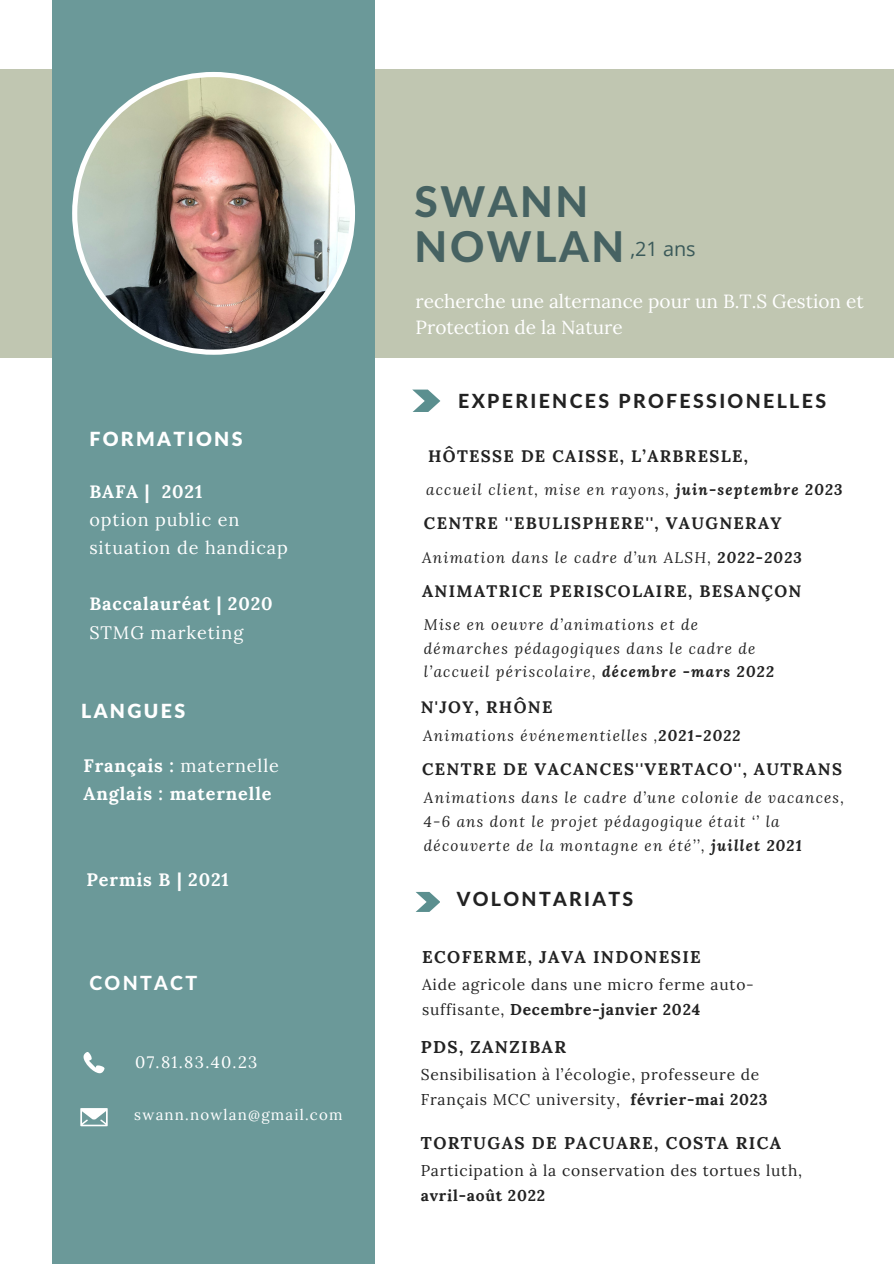
<style>
.page{position:relative;width:894px;height:1264px;background:#fff}
.page>*{position:absolute;margin:0;border:0;box-sizing:border-box;transform-origin:0 0}
.t1{font:800 42.45px/44.8px "Lato Latin";letter-spacing:.06em;color:#466262}
.t2{font:19.8px "Open Sans";color:#3a5959}
.t3{font:800 19.5px "Lato Latin";letter-spacing:.12em;color:#222}
.t4{font:900 19.5px "Lato Latin";letter-spacing:.12em;color:#fff}
.t5{font:800 19.5px "Lato Latin";letter-spacing:.12em;color:#fff}
.t6{font:19.05px/25.8px "Lora";color:#fff}
.t7{font:700 18px/28.2px "Lora";letter-spacing:.05em;color:#fff}
.t8{font:18px/28.2px "Lora";letter-spacing:.05em;color:#fff}
.t9{font:700 16.95px "Lora";letter-spacing:.08em;color:#222}
.t10{font:700 16.65px "Lora";letter-spacing:.08em;color:#222}
.t11{font:16.5px "Lora";letter-spacing:.08em;color:#fff}
.t12{font:15.6px/24.8px "Lora";letter-spacing:.05em;color:#222}
.t13{font:italic 15.3px/23.7px "Lora";letter-spacing:.08em;color:#222}
.t14{font:15px "Lora";letter-spacing:.08em;color:#fff}
.s1{font-weight:700}
.s2{font-weight:400}
</style>
<div class="page">
<div style="left:0;top:69px;width:893px;height:288px;background:#c0c6b1"></div>
<div style="left:52px;top:0;width:323px;height:1263px;background:#6b9999"></div>
<svg style="left:83px;top:1052px;width:22px;height:21px"></svg>
<svg style="left:80px;top:1108px;width:27px;height:18px"></svg>
<svg style="left:412px;top:389px;width:28px;height:23px"></svg>
<svg style="left:415px;top:891px;width:25px;height:21px"></svg>
<img style="left:72px;top:72px;width:283px;height:283px">
<h2 class="t4" style="left:89px;top:430px;width:155px">FORMATIONS</h2>
<h4 class="t8" style="left:89px;top:477px;width:200px"><span class="s1">BAFA | 2021<br></span>option public en situation de handicap</h4>
<h4 class="t7" style="left:89px;top:590px;width:185px">Baccalauréat | 2020<br><span class="s2">STMG marketing</span></h4>
<p class="t4" style="left:81px;top:702px;width:105px">LANGUES</p>
<h5 class="t7" style="left:83px;top:751px;width:197px">Français : <span class="s2">maternelle<br></span>Anglais : maternelle</h5>
<h5 class="t7" style="left:86px;top:865px;width:144px">Permis B | 2021</h5>
<h2 class="t5" style="left:89px;top:974px;width:109px">CONTACT</h2>
<h4 class="t11" style="left:135px;top:1051px;width:124px">07.81.83.40.23</h4>
<h3 class="t14" style="left:134px;top:1105px;width:210px">swann.nowlan@gmail.com</h3>
<p class="t1" style="left:414px;top:181px;width:211px">SWANN<br>NOWLAN</p>
<h2 class="t2" style="left:630px;top:235px;width:67px">,21 ans</h2>
<p class="t6" style="left:415px;top:288px;width:449px">recherche une alternance pour un B.T.S Gestion et<br>Protection de la Nature</p>
<h6 class="t3" style="left:458px;top:392px;width:369px">EXPERIENCES PROFESSIONELLES</h6>
<h5 class="t10" style="left:428px;top:445px;width:321px">HÔTESSE DE CAISSE, L’ARBRESLE,</h5>
<h6 class="t13" style="left:426px;top:477px;width:418px">accueil client, mise en rayons, <span class="s1">juin-septembre 2023</span></h6>
<h5 class="t10" style="left:424px;top:512px;width:359px">CENTRE ''EBULISPHERE'', VAUGNERAY</h5>
<h6 class="t13" style="left:422px;top:545px;width:381px">Animation dans le cadre d’un ALSH, <span class="s1">2022-2023</span></h6>
<h1 class="t10" style="left:422px;top:579px;width:381px">ANIMATRICE PERISCOLAIRE, BESANÇON</h1>
<h4 class="t13" style="left:424px;top:612px;width:351px">Mise en oeuvre d’animations et de démarches pédagogiques dans le cadre de l’accueil périscolaire, <span class="s1">décembre -mars 2022</span></h4>
<h4 class="t10" style="left:420px;top:696px;width:133px">N'JOY, RHÔNE</h4>
<h5 class="t13" style="left:423px;top:723px;width:319px">Animations événementielles ,<span class="s1">2021-2022</span></h5>
<h2 class="t10" style="left:422px;top:758px;width:421px">CENTRE DE VACANCES''VERTACO'', AUTRANS</h2>
<p class="t13" style="left:424px;top:785px;width:421px">Animations dans le cadre d’une colonie de vacances,<br>4-6 ans dont le projet pédagogique était ‘’ la découverte de la montagne en été’’, <span class="s1">juillet 2021</span></p>
<h2 class="t3" style="left:456px;top:890px;width:178px">VOLONTARIATS</h2>
<p class="t9" style="left:422px;top:945px;width:280px">ECOFERME, JAVA INDONESIE</p>
<h5 class="t12" style="left:422px;top:972px;width:333px">Aide agricole dans une micro ferme auto&shy;suffisante, <span class="s1">Decembre-janvier 2024</span></h5>
<p class="t9" style="left:421px;top:1035px;width:146px">PDS, ZANZIBAR</p>
<p class="t12" style="left:420px;top:1062px;width:348px">Sensibilisation à l’écologie, professeure de<br>Français MCC university, <span class="s1">février-mai 2023</span></p>
<p class="t9" style="left:421px;top:1131px;width:361px">TORTUGAS DE PACUARE, COSTA RICA</p>
<h5 class="t12" style="left:420px;top:1158px;width:383px">Participation à la conservation des tortues luth, <span class="s1">avril-août 2022</span></h5>
</div>
